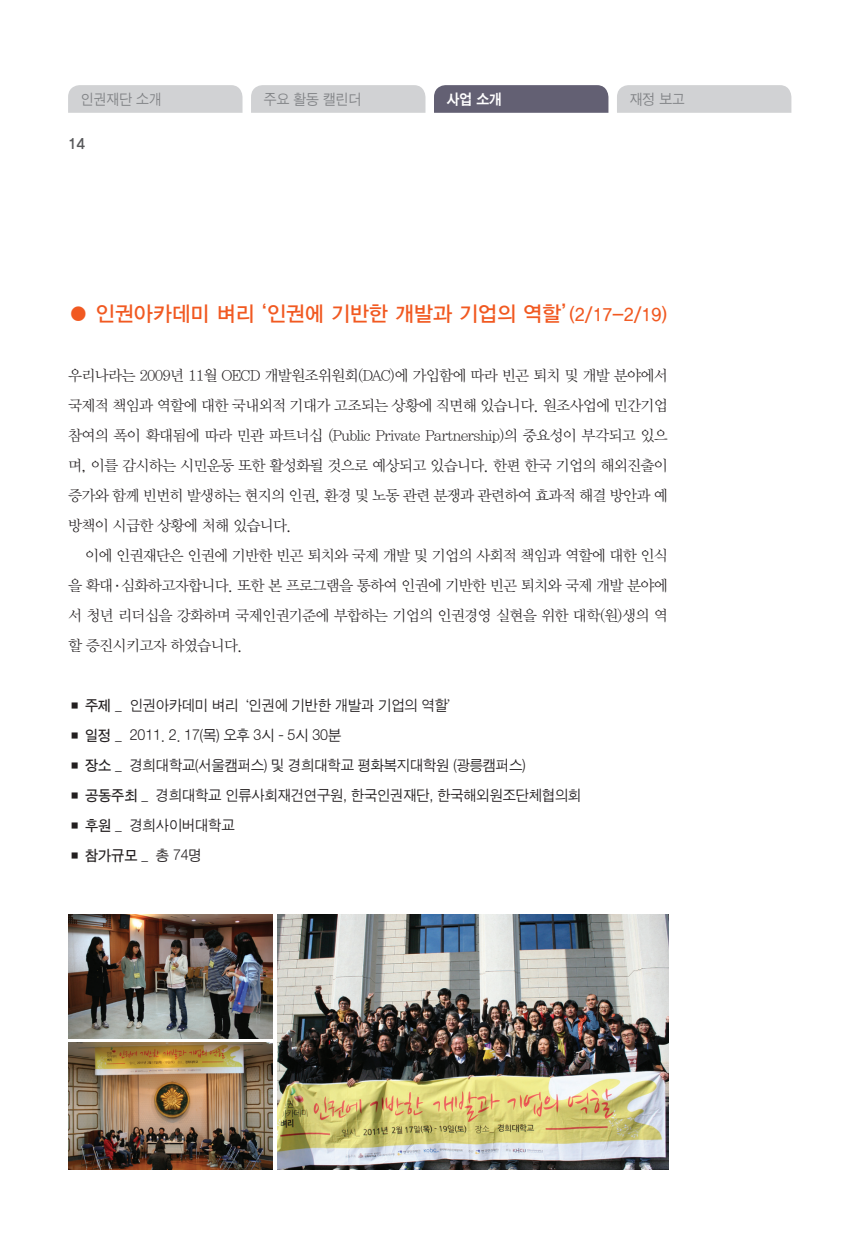
<style>
.page{position:relative;width:851px;height:1255px;background:#fff}
.page>*{position:absolute;margin:0;border:0;box-sizing:border-box;transform-origin:0 0}
.t1{font:21px "YDIYGO330";color:#f15921}
.t2{font:15px/30px "YDIY Mj O320";letter-spacing:-.05em;color:#231f20;text-align:justify}
.t3{font:15px "Sand Jg";letter-spacing:-.01em;color:#231f20}
.t4{font:15px "Sand Jg";color:#808285;scale:.95 1}
.t5{font:15px "Sand Tg";color:#231f20}
.t6{font:15px "Sand Kg";color:#fff;scale:.95 1}
.t7{font:15px "YDIYGO340";color:#57585a}
.s1{font-size:18px}
.s2{font-family:"Sand Tg"}
.s3{font-family:"Sand Jg"}
</style>
<div class="page">
<div style="left:68px;top:85px;width:174px;height:28px;background:#d1d2d4"></div>
<div style="left:251px;top:85px;width:174px;height:28px;background:#d1d2d4"></div>
<svg style="left:434px;top:85px;width:174px;height:28px;background:#666376"></svg>
<div style="left:617px;top:85px;width:174px;height:28px;background:#d1d2d4"></div>
<img style="left:68px;top:914px;width:204px;height:124px">
<img style="left:68px;top:1042px;width:204px;height:127px">
<img style="left:278px;top:914px;width:390px;height:255px">
<p class="t4" style="left:81px;top:92px;width:87px">인권재단 소개</p>
<p class="t4" style="left:264px;top:92px;width:104px">주요 활동 캘린더</p>
<p class="t6" style="left:446px;top:92px;width:60px">사업 소개</p>
<p class="t4" style="left:629px;top:92px;width:60px">재정 보고</p>
<p class="t7" style="left:68px;top:135px;width:18px">14</p>
<h1 class="t1" style="left:68px;top:302px;width:600px">● 인권아카데미 벼리‘인권에 기반한 개발과 기업의 역할’<span class="s1">(2/17-2/19)</span></h1>
<p class="t2" style="left:68px;top:360px;width:601px">우리나라는 2009년 11월 OECD 개발원조위원회(DAC)에 가입함에 따라 빈곤 퇴치 및 개발 분야에서 국제적 책임과 역할에 대한 국내외적 기대가 고조되는 상황에 직면해 있습니다. 원조사업에 민간기업 참여의 폭이 확대됨에 따라 민관 파트너십 (Public Private Partnership)의 중요성이 부각되고 있으 며, 이를 감시하는 시민운동 또한 활성화될 것으로 예상되고 있습니다. 한편 한국 기업의 해외진출이 증가와 함께 빈번히 발생하는 현지의 인권, 환경 및 노동 관련 분쟁과 관련하여 효과적 해결 방안과 예 방책이 시급한 상황에 처해 있습니다.</p>
<p class="t2" style="left:68px;top:540px;width:601px;text-indent:17px">이에 인권재단은 인권에 기반한 빈곤 퇴치와 국제 개발 및 기업의 사회적 책임과 역할에 대한 인식 을 확대<span class="s2">^</span>심화하고자합니다. 또한 본 프로그램을 통하여 인권에 기반한 빈곤 퇴치와 국제 개발 분야에 서 청년 리더십을 강화하며 국제인권기준에 부합하는 기업의 인권경영 실현을 위한 대학(원)생의 역 할 증진시키고자 하였습니다.</p>
<p class="t3" style="left:68px;top:698px;width:394px"><span class="s2">■ 주제 _</span> 인권아카데미 벼리‘인권에 기반한 개발과 기업의 역할’</p>
<p class="t3" style="left:68px;top:728px;width:274px"><span class="s2">■ 일정 _</span> 2011. 2. 17(목) 오후 3시 - 5시 30분</p>
<p class="t3" style="left:68px;top:758px;width:459px"><span class="s2">■ 장소 _</span> 경희대학교(서울캠퍼스) 및 경희대학교 평화복지대학원 (광릉캠퍼스)</p>
<p class="t3" style="left:68px;top:788px;width:515px"><span class="s2">■ 공동주최 _</span> 경희대학교 인류사회재건연구원, 한국인권재단, 한국해외원조단체협의회</p>
<p class="t3" style="left:68px;top:818px;width:168px"><span class="s2">■ 후원 _</span> 경희사이버대학교</p>
<p class="t5" style="left:68px;top:848px;width:135px">■ 참가규모 _ <span class="s3">총 74명</span></p>
</div>
